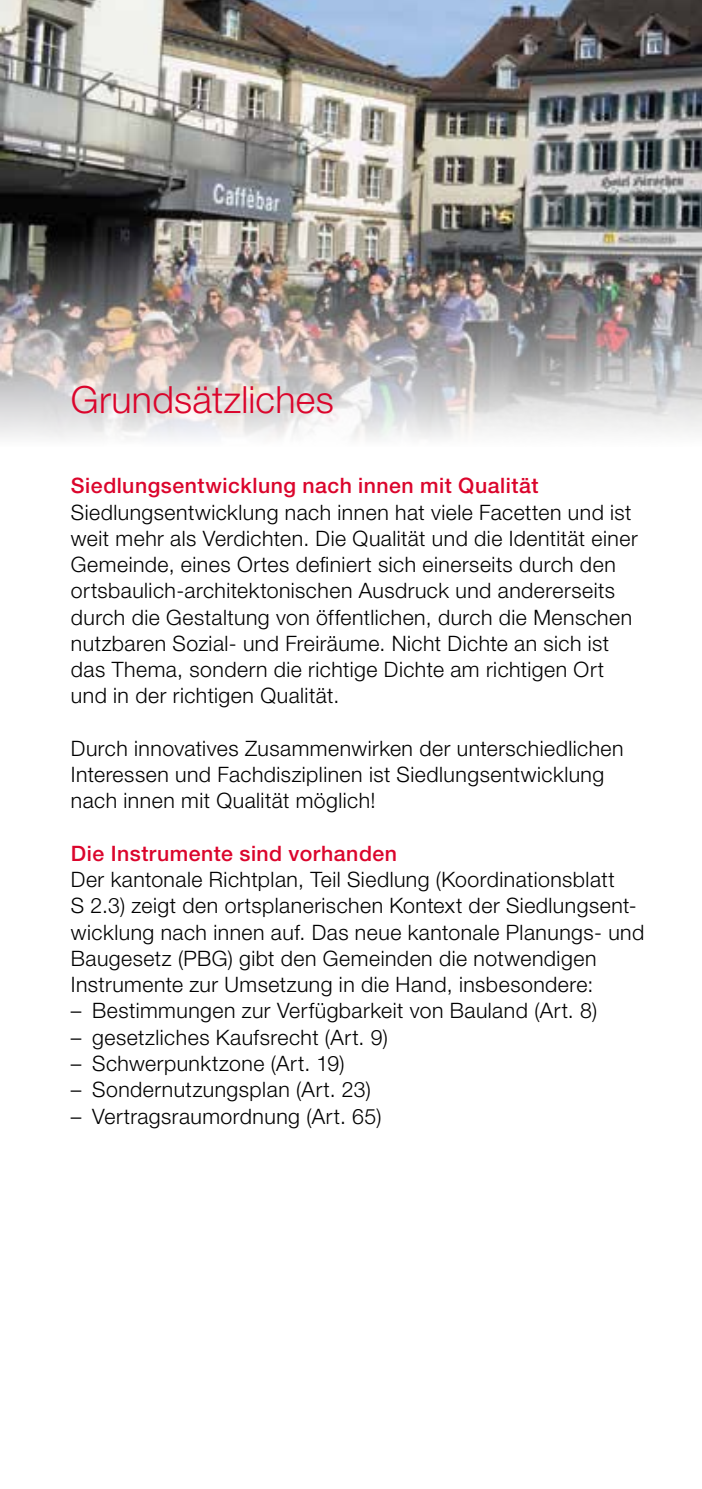
<style>
.page{position:relative;width:702px;height:1489px;background:#fff}
.page>*{position:absolute;margin:0;border:0;box-sizing:border-box;transform-origin:0 0}
.t1{font:300 37.5px "Helvetica Neue LT Std";letter-spacing:.01em;color:#db052c}
.t2{font:300 21.25px/26.2px "Helvetica Neue LT Std";letter-spacing:.025em;color:#000}
.t3{font:500 21.25px "Helvetica Neue LT Std";letter-spacing:.025em;color:#db052c}
</style>
<div class="page">
<img style="left:0;top:0;width:702px;height:439px">
<h1 class="t1" style="left:71px;top:377px;width:264px">Grundsätzliches</h1>
<p class="t3" style="left:71px;top:473px;width:469px">Siedlungsentwicklung nach innen mit Qualität</p>
<p class="t2" style="left:71px;top:498px;width:568px">Siedlungsentwicklung nach innen hat viele Facetten und ist weit mehr als Verdichten. Die Qualität und die Identität einer Gemeinde, eines Ortes definiert sich einerseits durch den ortsbaulich-architektonischen Ausdruck und andererseits durch die Gestaltung von öffentlichen, durch die Menschen nutzbaren Sozial- und Freiräume. Nicht Dichte an sich ist das Thema, sondern die richtige Dichte am richtigen Ort und in der richtigen Qualität.</p>
<p class="t2" style="left:71px;top:734px;width:554px">Durch innovatives Zusammenwirken der unterschiedlichen<br>Interessen und Fachdisziplinen ist Siedlungsentwicklung nach innen mit Qualität möglich!</p>
<p class="t3" style="left:71px;top:840px;width:327px">Die Instrumente sind vorhanden</p>
<p class="t2" style="left:71px;top:866px;width:575px">Der kantonale Richtplan, Teil Siedlung (Koordinationsblatt<br>S 2.3) zeigt den ortsplanerischen Kontext der Siedlungsent&shy;wicklung nach innen auf. Das neue kantonale Planungs- und Baugesetz (PBG) gibt den Gemeinden die notwendigen Instrumente zur Umsetzung in die Hand, insbesondere:</p>
<p class="t2" style="left:71px;top:997px;width:528px">– Bestimmungen zur Verfügbarkeit von Bauland (Art. 8)</p>
<p class="t2" style="left:71px;top:1023px;width:318px">– gesetzliches Kaufsrecht (Art. 9)</p>
<p class="t2" style="left:71px;top:1049px;width:275px">– Schwerpunktzone (Art. 19)</p>
<p class="t2" style="left:71px;top:1076px;width:301px">– Sondernutzungsplan (Art. 23)</p>
<p class="t2" style="left:71px;top:1102px;width:312px">– Vertragsraumordnung (Art. 65)</p>
</div>
